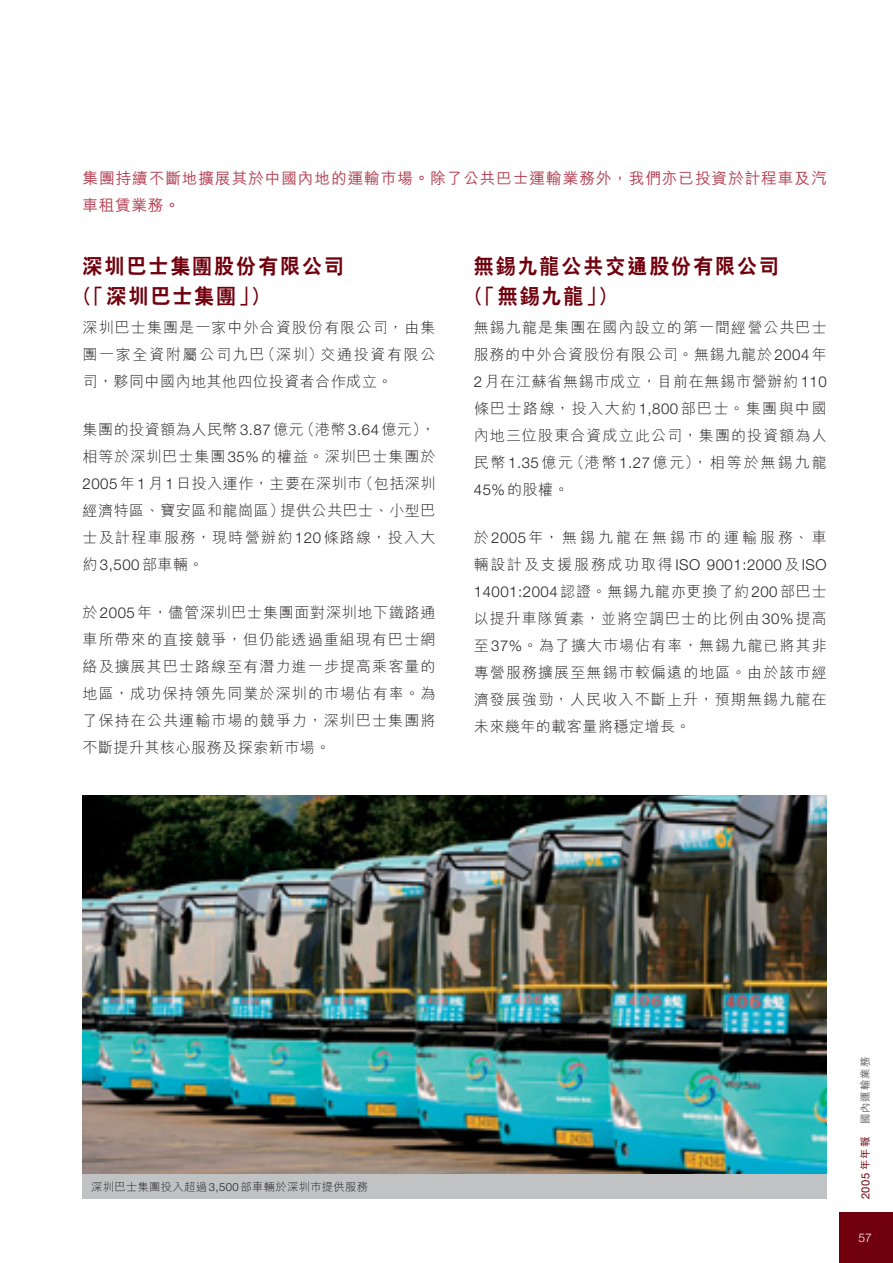
<style>
.page{position:relative;width:893px;height:1263px;background:#fff}
.page>*{position:absolute;margin:0;border:0;box-sizing:border-box;transform-origin:0 0}
.t1{font:21px/30px "C Hei 2 HK Xbold B5 pc H";letter-spacing:.1em;color:#70000d;scale:.95 1}
.t2{font:15.75px/27px "M Hei HK Medium B5 pc H";letter-spacing:.05em;color:#b34154}
.t3{font:15px/27px "M Hei HK Light B5 pc H";letter-spacing:.075em;color:#231f20;text-align:justify}
.t4{font:300 15px "Helvetica Neue";letter-spacing:.035em;color:#231f20}
.t5{font:15px "M Hei HK Light B5 pc H";letter-spacing:.2em;color:#231f20}
.t6{font:300 12px "Helvetica Neue";color:#fff}
.t7{font:11.25px "M Hei HK Light B5 pc H";letter-spacing:.035em;color:#231f20}
.t8{font:11.25px "Helvetica Neue";color:#70000d}
.t9{font:10.5px "M Hei HK Medium B5 pc H";letter-spacing:.095em;color:#636466}
.s1{font-family:"Helvetica Neue";font-weight:300}
.s2{font-family:"M Hei HK Light B5 pc H";font-weight:400}
.s3{font-family:"M Hei HK Medium B5 pc H";font-size:10.5px}
</style>
<div class="page">
<div style="left:839px;top:1212px;width:54px;height:50px;background:#70000d"></div>
<div style="left:83px;top:1173px;width:744px;height:26px;background:#c0c2c4"></div>
<img style="left:83px;top:795px;width:744px;height:378px">
<p class="t2" style="left:83px;top:167px;width:746px">集團持續不斷地擴展其於中國內地的運輸巿場。除了公共巴士運輸業務外，我們亦已投資於計程車及汽車租賃業務。</p>
<h1 class="t1" style="left:73px;top:254px;width:287px;text-indent:10px">深圳巴士集團股份有限公司（「深圳巴士集團」）</h1>
<p class="t3" style="left:83px;top:315px;width:354px">深圳巴士集團是一家中外合資股份有限公司，由集團一家全資附屬公司九巴（深圳）交通投資有限公司，夥同中國內地其他四位投資者合作成立。</p>
<p class="t3" style="left:83px;top:418px;width:354px">集團的投資額為人民幣<span class="s1">3.87</span>億元（港幣<span class="s1">3.64</span>億元），相等於深圳巴士集團<span class="s1">35%</span>的權益。深圳巴士集團於<span class="s1">2005</span>年<span class="s1">1</span>月<span class="s1">1</span>日投入運作，主要在深圳巿（包括深圳經濟特區、寶安區和龍崗區）提供公共巴士、小型巴士及計程車服務，現時營辦約<span class="s1">120</span>條路線，投入大約<span class="s1">3,500</span>部車輛。</p>
<p class="t3" style="left:83px;top:601px;width:354px">於<span class="s1">2005</span>年，儘管深圳巴士集團面對深圳地下鐵路通車所帶來的直接競爭，但仍能透過重組現有巴士網絡及擴展其巴士路線至有潛力進一步提高乘客量的地區，成功保持領先同業於深圳的巿場佔有率。為了保持在公共運輸巿場的競爭力，深圳巴士集團將不斷提升其核心服務及探索新巿場。</p>
<h1 class="t1" style="left:464px;top:254px;width:333px;text-indent:10px">無錫九龍公共交通股份有限公司（「無錫九龍」）</h1>
<p class="t3" style="left:474px;top:315px;width:354px">無錫九龍是集團在國內設立的第一間經營公共巴士服務的中外合資股份有限公司。無錫九龍於<span class="s1">2004</span>年<span class="s1">2</span>月在江蘇省無錫巿成立，目前在無錫市營辦約<span class="s1">110</span>條巴士路線，投入大約<span class="s1">1,800</span>部巴士。集團與中國內地三位股東合資成立此公司，集團的投資額為人民幣<span class="s1">1.35</span>億元（港幣<span class="s1">1.27</span>億元），相等於無錫九龍<span class="s1">45%</span>的股權。</p>
<p class="t5" style="left:474px;top:532px;width:354px">於<span class="s1">2005</span>年，無錫九龍在無錫巿的運輸服務、車</p>
<p class="t4" style="left:474px;top:559px;width:354px"><span class="s2">輛設計及支援服務成功取得</span>ISO 9001:2000<span class="s2">及</span>ISO</p>
<p class="t3" style="left:474px;top:580px;width:354px"><span class="s1">14001:2004</span>認證。無錫九龍亦更換了約<span class="s1">200</span>部巴士以提升車隊質素，並將空調巴士的比例由<span class="s1">30%</span>提高至<span class="s1">37%</span>。為了擴大巿場佔有率，無錫九龍已將其非專營服務擴展至無錫巿較偏遠的地區。由於該巿經濟發展強勁，人民收入不斷上升，預期無錫九龍在未來幾年的載客量將穩定增長。</p>
<p class="t7" style="left:91px;top:1182px;width:279px">深圳巴士集團投入超過<span class="s1">3,500</span>部車輛於深圳巿提供服務</p>
<p class="t9" style="left:861px;top:1124px;width:69px;rotate:-90deg">國內運輸業務</p>
<p class="t8" style="left:861px;top:1199px;width:64px;rotate:-90deg">2005 <span class="s3">年年報</span></p>
<p class="t6" style="left:858px;top:1233px;width:15px">57</p>
</div>
